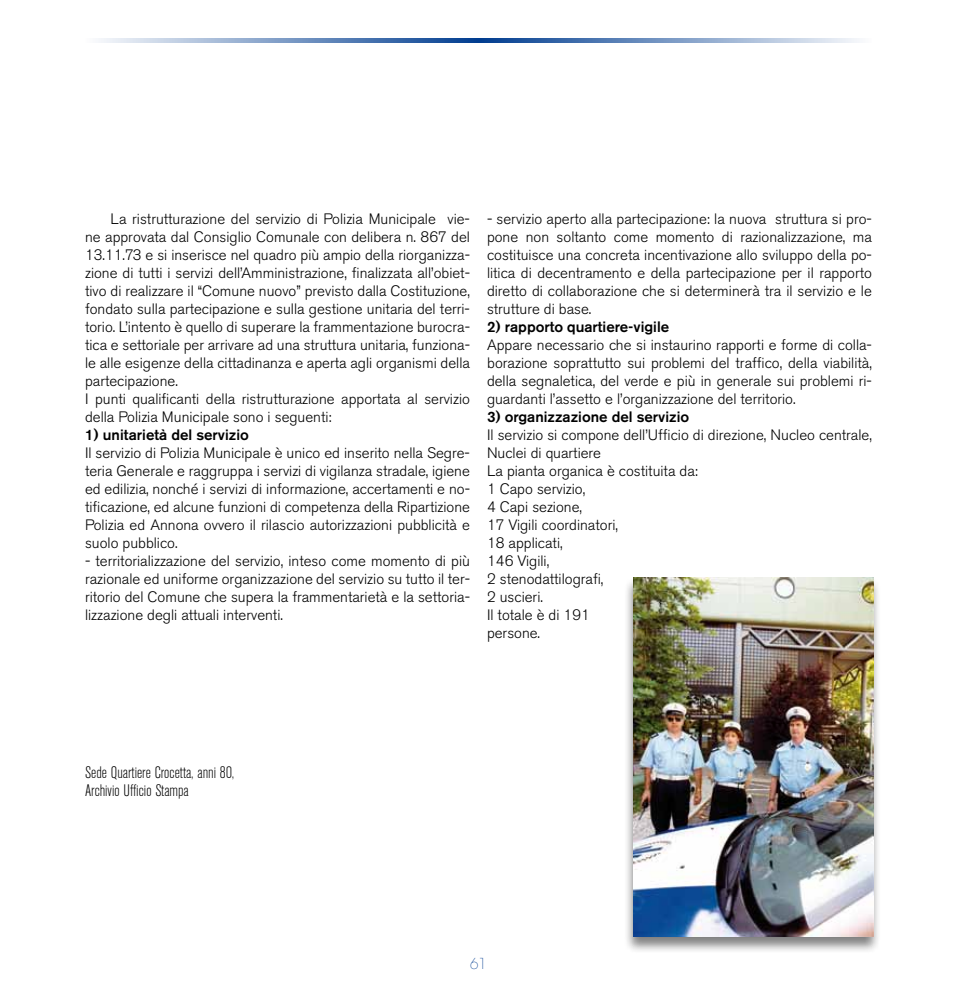
<style>
.page{position:relative;width:957px;height:1000px;background:#fff}
.page>*{position:absolute;margin:0;border:0;box-sizing:border-box;transform-origin:0 0}
.t1{font:300 condensed 16.5px/18px "Akzidenz Grotesk BE";color:#000}
.t2{font:300 15px/18px "Akzidenz Grotesk BE";color:#000;text-align:justify}
.t3{font:500 15px "Akzidenz Grotesk BE";color:#000}
.t4{font:200 15px "Avant Garde";color:#003d90}
</style>
<div class="page">
<svg style="left:99px;top:38px;width:379px;height:5px;background:#7a99c4"></svg>
<svg style="left:478px;top:38px;width:381px;height:5px;background:#7999c4"></svg>
<div style="left:623px;top:576px;width:257px;height:377px;background:#000;opacity:.5"></div>
<img style="left:633px;top:577px;width:240px;height:358px">
<p class="t2" style="left:85px;top:210px;width:386px;text-align:left;text-indent:26px">La ristrutturazione del servizio di Polizia Municipale vie&shy;ne approvata dal Consiglio Comunale con delibera n. 867 del 13.11.73 e si inserisce nel quadro più ampio della riorganizza&shy;zione di tutti i servizi dell’Amministrazione, finalizzata all’obiet&shy;tivo di realizzare il “Comune nuovo” previsto dalla Costituzione, fondato sulla partecipazione e sulla gestione unitaria del terri&shy;torio. L’intento è quello di superare la frammentazione burocra&shy;tica e settoriale per arrivare ad una struttura unitaria, funziona&shy;le alle esigenze della cittadinanza e aperta agli organismi della partecipazione.<br>I punti qualificanti della ristrutturazione apportata al servizio della Polizia Municipale sono i seguenti:</p>
<p class="t3" style="left:85px;top:425px;width:165px">1) unitarietà del servizio</p>
<p class="t2" style="left:85px;top:444px;width:386px">Il servizio di Polizia Municipale è unico ed inserito nella Segre&shy;teria Generale e raggruppa i servizi di vigilanza stradale, igiene ed edilizia, nonché i servizi di informazione, accertamenti e no&shy;tificazione, ed alcune funzioni di competenza della Ripartizione Polizia ed Annona ovvero il rilascio autorizzazioni pubblicità e suolo pubblico.</p>
<p class="t2" style="left:85px;top:552px;width:386px">- territorializzazione del servizio, inteso come momento di più razionale ed uniforme organizzazione del servizio su tutto il ter&shy;ritorio del Comune che supera la frammentarietà e la settoria&shy;lizzazione degli attuali interventi.</p>
<p class="t2" style="left:487px;top:210px;width:386px">- servizio aperto alla partecipazione: la nuova struttura si pro&shy;pone non soltanto come momento di razionalizzazione, ma costituisce una concreta incentivazione allo sviluppo della po&shy;litica di decentramento e della partecipazione per il rapporto diretto di collaborazione che si determinerà tra il servizio e le strutture di base.</p>
<p class="t3" style="left:487px;top:317px;width:184px">2) rapporto quartiere-vigile</p>
<p class="t2" style="left:487px;top:336px;width:386px">Appare necessario che si instaurino rapporti e forme di colla&shy;borazione soprattutto sui problemi del traffico, della viabilità, della segnaletica, del verde e più in generale sui problemi ri&shy;guardanti l’assetto e l’organizzazione del territorio.</p>
<p class="t3" style="left:487px;top:407px;width:204px">3) organizzazione del servizio</p>
<p class="t2" style="left:487px;top:426px;width:386px;text-align:left">Il servizio si compone dell’Ufficio di direzione, Nucleo centrale,<br>Nuclei di quartiere<br>La pianta organica è costituita da:<br>1 Capo servizio,<br>4 Capi sezione,<br>17 Vigili coordinatori,<br>18 applicati,<br>146 Vigili,<br>2 stenodattilografi,<br>2 uscieri.<br>Il totale è di 191<br>persone.</p>
<p class="t1" style="left:85px;top:764px;width:151px">Sede Quartiere Crocetta, anni 80,<br>Archivio Ufficio Stampa</p>
<p class="t4" style="left:470px;top:954px;width:18px">61</p>
</div>
